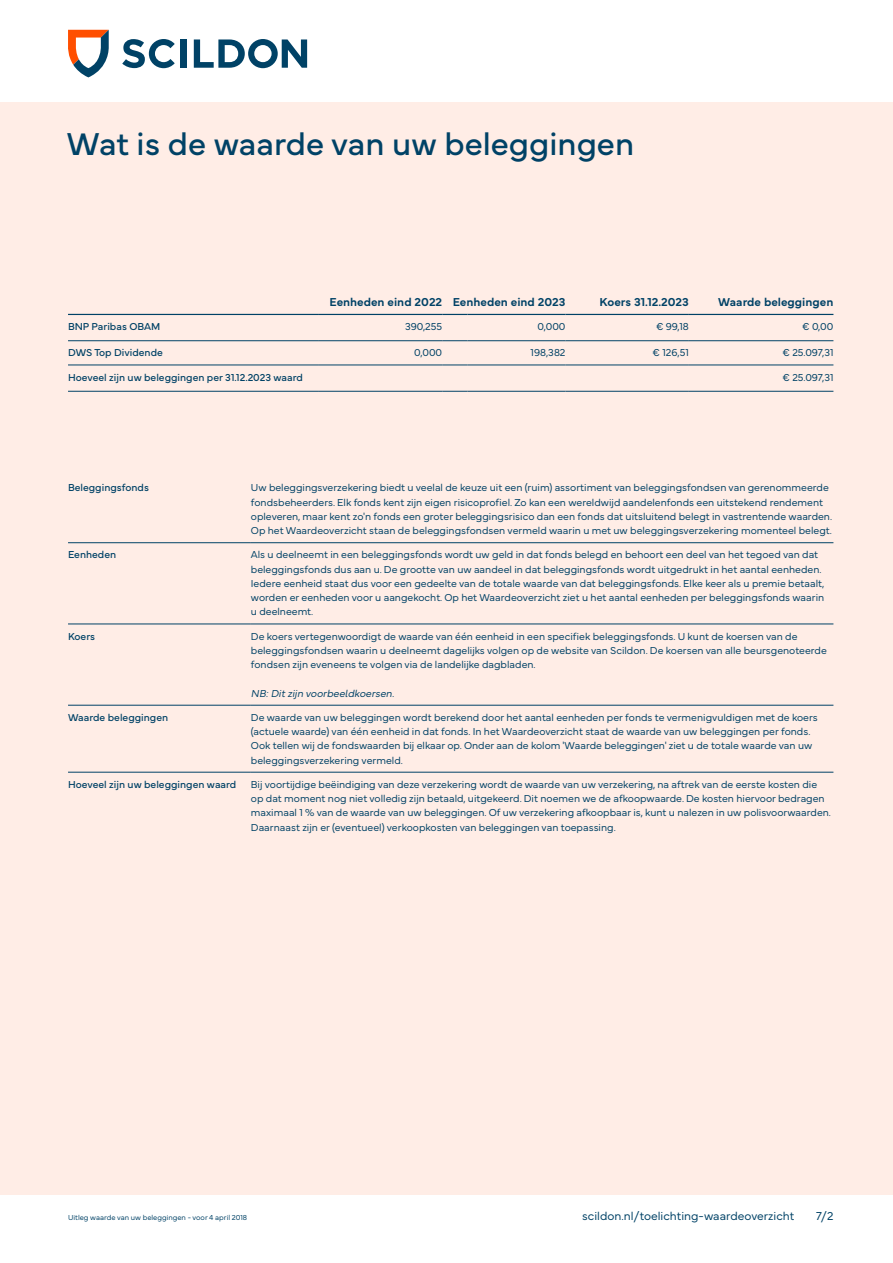
<style>
.page{position:relative;width:893px;height:1263px;background:#fff}
.page>*{position:absolute;margin:0;border:0;box-sizing:border-box;transform-origin:0 0}
.t1{font:33px "Mundial";color:#004266}
.t2{font:600 12px "Mundial";color:#004266}
.t3{font:300 12px "Mundial";color:#004266}
.t4{font:300 10.5px/14.2px "Mundial";color:#004266}
.t5{font:10.5px "Mundial";color:#004266}
.t6{font:italic 300 10.5px "Mundial";color:#004266}
.t7{font:300 7.5px "Mundial";color:#004266}
</style>
<div class="page">
<div style="left:0;top:102px;width:893px;height:1093px;background:#ffede6"></div>
<svg style="left:68px;top:30px;width:41px;height:47px"></svg>
<div style="left:180px;top:39px;width:7px;height:29px;background:#004266"></div>
<svg style="left:194px;top:39px;width:113px;height:29px"></svg>
<svg style="left:122px;top:39px;width:53px;height:29px"></svg>
<hr style="left:68px;top:340px;width:251px;height:1px;background:#004266">
<hr style="left:319px;top:340px;width:123px;height:1px;background:#004266">
<svg style="left:442px;top:340px;width:26px;height:1px"></svg>
<hr style="left:468px;top:340px;width:98px;height:1px;background:#004266">
<hr style="left:566px;top:340px;width:123px;height:1px;background:#004266">
<hr style="left:689px;top:340px;width:144px;height:1px;background:#004266">
<hr style="left:68px;top:365px;width:251px;height:1px;background:#004266">
<hr style="left:319px;top:365px;width:123px;height:1px;background:#004266">
<svg style="left:442px;top:365px;width:26px;height:1px"></svg>
<hr style="left:468px;top:365px;width:98px;height:1px;background:#004266">
<hr style="left:566px;top:365px;width:123px;height:1px;background:#004266">
<hr style="left:689px;top:365px;width:144px;height:1px;background:#004266">
<hr style="left:68px;top:314px;width:251px;height:1px;background:#004266">
<hr style="left:319px;top:314px;width:123px;height:1px;background:#004266">
<svg style="left:442px;top:314px;width:26px;height:1px"></svg>
<hr style="left:468px;top:314px;width:98px;height:1px;background:#004266">
<hr style="left:566px;top:314px;width:123px;height:1px;background:#004266">
<hr style="left:689px;top:314px;width:144px;height:1px;background:#004266">
<hr style="left:68px;top:391px;width:251px;height:1px;background:#004266">
<hr style="left:319px;top:391px;width:123px;height:1px;background:#004266">
<svg style="left:442px;top:391px;width:26px;height:1px"></svg>
<hr style="left:468px;top:391px;width:98px;height:1px;background:#004266">
<hr style="left:566px;top:391px;width:123px;height:1px;background:#004266">
<hr style="left:689px;top:391px;width:144px;height:1px;background:#004266">
<hr style="left:68px;top:542px;width:183px;height:1px;background:#004266">
<hr style="left:251px;top:542px;width:582px;height:1px;background:#004266">
<hr style="left:68px;top:624px;width:183px;height:1px;background:#004266">
<hr style="left:251px;top:624px;width:582px;height:1px;background:#004266">
<hr style="left:68px;top:705px;width:183px;height:1px;background:#004266">
<hr style="left:251px;top:705px;width:582px;height:1px;background:#004266">
<hr style="left:68px;top:772px;width:183px;height:1px;background:#004266">
<hr style="left:251px;top:772px;width:582px;height:1px;background:#004266">
<h1 class="t1" style="left:67px;top:118px;width:569px">Wat is de waarde van uw beleggingen</h1>
<p class="t2" style="left:330px;top:292px;width:237px">Eenheden eind 2022 Eenheden eind 2023</p>
<p class="t2" style="left:600px;top:292px;width:91px">Koers 31.12.2023</p>
<p class="t2" style="left:718px;top:292px;width:117px">Waarde beleggingen</p>
<p class="t5" style="left:68px;top:318px;width:94px">BNP Paribas OBAM</p>
<p class="t4" style="left:405px;top:318px;width:39px">390,255</p>
<p class="t4" style="left:537px;top:318px;width:30px">0,000</p>
<p class="t4" style="left:656px;top:318px;width:34px">€ 99,18</p>
<p class="t4" style="left:802px;top:318px;width:33px">€ 0,00</p>
<p class="t5" style="left:68px;top:345px;width:96px">DWS Top Dividende</p>
<p class="t4" style="left:414px;top:345px;width:30px">0,000</p>
<p class="t4" style="left:531px;top:345px;width:37px">198,382</p>
<p class="t4" style="left:653px;top:345px;width:38px">€ 126,51</p>
<p class="t4" style="left:782px;top:345px;width:52px">€ 25.097,31</p>
<p class="t5" style="left:68px;top:369px;width:236px">Hoeveel zijn uw beleggingen per 31.12.2023 waard</p>
<p class="t4" style="left:782px;top:369px;width:52px">€ 25.097,31</p>
<p class="t5" style="left:68px;top:480px;width:82px">Beleggingsfonds</p>
<p class="t4" style="left:251px;top:480px;width:583px">Uw beleggingsverzekering biedt u veelal de keuze uit een (ruim) assortiment van beleggingsfondsen van gerenommeerde fondsbeheerders. Elk fonds kent zijn eigen risicoprofiel. Zo kan een wereldwijd aandelenfonds een uitstekend rendement opleveren, maar kent zo'n fonds een groter beleggingsrisico dan een fonds dat uitsluitend belegt in vastrentende waarden.<br>Op het Waardeoverzicht staan de beleggingsfondsen vermeld waarin u met uw beleggingsverzekering momenteel belegt.</p>
<p class="t5" style="left:68px;top:547px;width:50px">Eenheden</p>
<p class="t4" style="left:251px;top:547px;width:575px">Als u deelneemt in een beleggingsfonds wordt uw geld in dat fonds belegd en behoort een deel van het tegoed van dat beleggingsfonds dus aan u. De grootte van uw aandeel in dat beleggingsfonds wordt uitgedrukt in het aantal eenheden.<br>Iedere eenheid staat dus voor een gedeelte van de totale waarde van dat beleggingsfonds. Elke keer als u premie betaalt, worden er eenheden voor u aangekocht. Op het Waardeoverzicht ziet u het aantal eenheden per beleggingsfonds waarin u deelneemt.</p>
<p class="t5" style="left:68px;top:628px;width:29px">Koers</p>
<p class="t4" style="left:251px;top:628px;width:577px">De koers vertegenwoordigt de waarde van één eenheid in een specifiek beleggingsfonds. U kunt de koersen van de beleggingsfondsen waarin u deelneemt dagelijks volgen op de website van Scildon. De koersen van alle beursgenoteerde fondsen zijn eveneens te volgen via de landelijke dagbladen.</p>
<p class="t6" style="left:251px;top:685px;width:145px">NB: Dit zijn voorbeeldkoersen.</p>
<p class="t5" style="left:68px;top:709px;width:102px">Waarde beleggingen</p>
<p class="t4" style="left:251px;top:709px;width:568px">De waarde van uw beleggingen wordt berekend door het aantal eenheden per fonds te vermenigvuldigen met de koers (actuele waarde) van één eenheid in dat fonds. In het Waardeoverzicht staat de waarde van uw beleggingen per fonds.<br>Ook tellen wij de fondswaarden bij elkaar op. Onder aan de kolom 'Waarde beleggingen' ziet u de totale waarde van uw beleggingsverzekering vermeld.</p>
<p class="t5" style="left:68px;top:776px;width:170px">Hoeveel zijn uw beleggingen waard</p>
<p class="t4" style="left:251px;top:776px;width:582px">Bij voortijdige beëindiging van deze verzekering wordt de waarde van uw verzekering, na aftrek van de eerste kosten die op dat moment nog niet volledig zijn betaald, uitgekeerd. Dit noemen we de afkoopwaarde. De kosten hiervoor bedragen maximaal 1 % van de waarde van uw beleggingen. Of uw verzekering afkoopbaar is, kunt u nalezen in uw polisvoorwaarden.<br>Daarnaast zijn er (eventueel) verkoopkosten van beleggingen van toepassing.</p>
<p class="t7" style="left:68px;top:1211px;width:181px">Uitleg waarde van uw beleggingen - voor 4 april 2018</p>
<p class="t3" style="left:582px;top:1206px;width:214px">scildon.nl/toelichting-waardeoverzicht</p>
<p class="t3" style="left:816px;top:1206px;width:19px">7/2</p>
</div>
